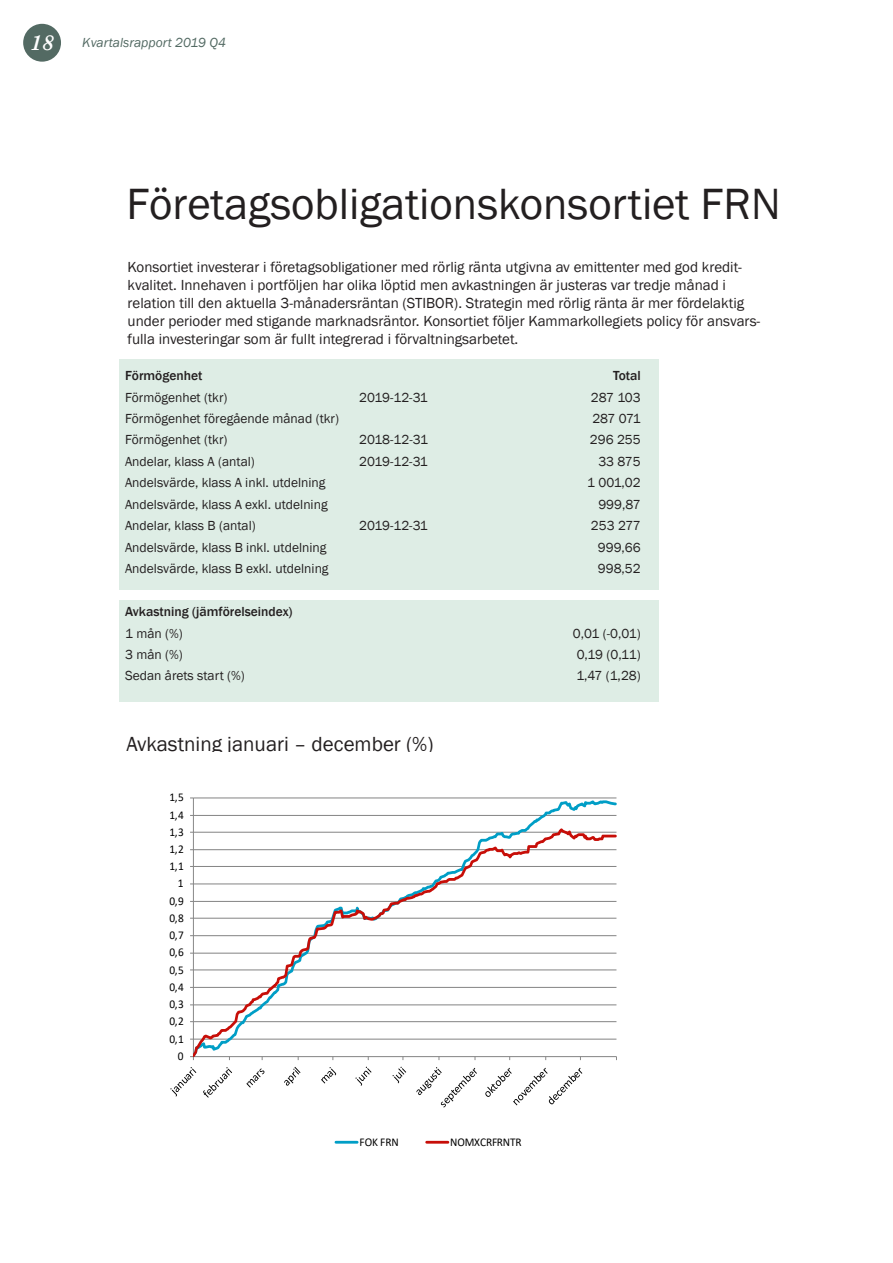
<style>
.page{position:relative;width:893px;height:1263px;background:#fff}
.page>*{position:absolute;margin:0;border:0;box-sizing:border-box;transform-origin:0 0}
.Rubrik_1{font:45px "Franklin Gothic";color:#231f20}
.Rubrik_2_-_konsortie{font:21px "Franklin Gothic";color:#231f20}
.t1{font:italic 700 21px "Century Schoolbook";color:#fff}
.Ingress{font:15px/18px "Franklin Gothic";color:#231f20}
.Tabell_brödtext_väns{font:13.5px "Franklin Gothic";color:#231f20}
.Tabell_brödtext_höge{font:13.5px "Franklin Gothic";color:#231f20}
.Tabellrubrik_vänster{font:500 13.5px "Franklin Gothic";color:#231f20}
.t2{font:italic 13.5px "Franklin Gothic";color:#536a63}
.Tabellrubrik_höger{font:500 13.5px "Franklin Gothic";letter-spacing:-.005em;color:#231f20}
.t3{font:11.85px "Calibri";letter-spacing:-.015em;color:#000;scale:.95 1}
</style>
<div class="page">
<div style="left:23px;top:24px;width:38px;height:38px;background:#536a63;border-radius:50%"></div>
<div style="left:119px;top:359px;width:539px;height:231px;background:#deede5"></div>
<div style="left:119px;top:600px;width:539px;height:102px;background:#deede5"></div>
<svg style="left:193px;top:798px;width:424px;height:28px"></svg>
<svg style="left:193px;top:826px;width:424px;height:231px"></svg>
<svg style="left:170px;top:1067px;width:62px;height:31px"></svg>
<svg style="left:246px;top:1068px;width:19px;height:20px"></svg>
<svg style="left:284px;top:1067px;width:17px;height:19px"></svg>
<svg style="left:321px;top:1067px;width:16px;height:17px"></svg>
<svg style="left:355px;top:1066px;width:17px;height:20px"></svg>
<svg style="left:392px;top:1066px;width:15px;height:17px"></svg>
<svg style="left:416px;top:1067px;width:167px;height:41px"></svg>
<hr style="left:336px;top:1141px;width:21px;height:2px;background:#009ec6">
<hr style="left:427px;top:1141px;width:21px;height:2px;background:#c70e08">
<h2 class="t1" style="left:30px;top:27px;width:26px">18</h2>
<p class="t2" style="left:82px;top:34px;width:145px">Kvartalsrapport 2019 Q4</p>
<p class="Rubrik_1" style="left:126px;top:176px;width:656px">Företagsobligationskonsortiet FRN</p>
<p class="Ingress" style="left:128px;top:259px;width:634px">Konsortiet investerar i företagsobligationer med rörlig ränta utgivna av emittenter med god kredit&shy;kvalitet. Innehaven i portföljen har olika löptid men avkastningen är justeras var tredje månad i relation till den aktuella 3-månadersräntan (STIBOR). Strategin med rörlig ränta är mer fördelaktig under perioder med stigande marknadsräntor. Konsortiet följer Kammarkollegiets policy för ansvars&shy;fulla investeringar som är fullt integrerad i förvaltningsarbetet.</p>
<p class="Tabellrubrik_vänster" style="left:125px;top:367px;width:79px">Förmögenhet</p>
<p class="Tabellrubrik_höger" style="left:613px;top:367px;width:29px">Total</p>
<p class="Tabell_brödtext_väns" style="left:125px;top:389px;width:104px">Förmögenhet (tkr)</p>
<p class="Tabell_brödtext_väns" style="left:359px;top:389px;width:70px">2019-12-31</p>
<p class="Tabell_brödtext_höge" style="left:591px;top:389px;width:51px">287 103</p>
<p class="Tabell_brödtext_väns" style="left:125px;top:410px;width:215px">Förmögenhet föregående månad (tkr)</p>
<p class="Tabell_brödtext_höge" style="left:592px;top:410px;width:50px">287 071</p>
<p class="Tabell_brödtext_väns" style="left:125px;top:432px;width:104px">Förmögenhet (tkr)</p>
<p class="Tabell_brödtext_väns" style="left:359px;top:432px;width:70px">2018-12-31</p>
<p class="Tabell_brödtext_höge" style="left:590px;top:432px;width:52px">296 255</p>
<p class="Tabell_brödtext_väns" style="left:125px;top:453px;width:131px">Andelar, klass A (antal)</p>
<p class="Tabell_brödtext_väns" style="left:359px;top:453px;width:70px">2019-12-31</p>
<p class="Tabell_brödtext_höge" style="left:598px;top:453px;width:44px">33 875</p>
<p class="Tabell_brödtext_väns" style="left:125px;top:474px;width:202px">Andelsvärde, klass A inkl. utdelning</p>
<p class="Tabell_brödtext_höge" style="left:587px;top:474px;width:55px">1 001,02</p>
<p class="Tabell_brödtext_väns" style="left:125px;top:496px;width:204px">Andelsvärde, klass A exkl. utdelning</p>
<p class="Tabell_brödtext_höge" style="left:598px;top:496px;width:44px">999,87</p>
<p class="Tabell_brödtext_väns" style="left:125px;top:517px;width:132px">Andelar, klass B (antal)</p>
<p class="Tabell_brödtext_väns" style="left:359px;top:517px;width:70px">2019-12-31</p>
<p class="Tabell_brödtext_höge" style="left:591px;top:517px;width:51px">253 277</p>
<p class="Tabell_brödtext_väns" style="left:125px;top:539px;width:203px">Andelsvärde, klass B inkl. utdelning</p>
<p class="Tabell_brödtext_höge" style="left:598px;top:539px;width:44px">999,66</p>
<p class="Tabell_brödtext_väns" style="left:125px;top:560px;width:205px">Andelsvärde, klass B exkl. utdelning</p>
<p class="Tabell_brödtext_höge" style="left:598px;top:560px;width:44px">998,52</p>
<p class="Tabellrubrik_vänster" style="left:125px;top:603px;width:169px">Avkastning (jämförelseindex)</p>
<p class="Tabell_brödtext_väns" style="left:125px;top:625px;width:59px">1 mån (%)</p>
<p class="Tabell_brödtext_höge" style="left:573px;top:625px;width:69px">0,01 (-0,01)</p>
<p class="Tabell_brödtext_väns" style="left:125px;top:646px;width:59px">3 mån (%)</p>
<p class="Tabell_brödtext_höge" style="left:577px;top:646px;width:66px">0,19 (0,11)</p>
<p class="Tabell_brödtext_väns" style="left:125px;top:668px;width:121px">Sedan årets start (%)</p>
<p class="Tabell_brödtext_höge" style="left:576px;top:668px;width:66px">1,47 (1,28)</p>
<p class="Rubrik_2_-_konsortie" style="left:126px;top:731px;width:309px">Avkastning januari – december (%)</p>
<p class="t3" style="left:169px;top:789px;width:17px">1,5</p>
<p class="t3" style="left:169px;top:806px;width:17px">1,4</p>
<p class="t3" style="left:169px;top:823px;width:17px">1,3</p>
<p class="t3" style="left:169px;top:841px;width:17px">1,2</p>
<p class="t3" style="left:169px;top:858px;width:17px">1,1</p>
<p class="t3" style="left:178px;top:875px;width:8px">1</p>
<p class="t3" style="left:169px;top:892px;width:17px">0,9</p>
<p class="t3" style="left:169px;top:910px;width:17px">0,8</p>
<p class="t3" style="left:169px;top:927px;width:17px">0,7</p>
<p class="t3" style="left:169px;top:944px;width:17px">0,6</p>
<p class="t3" style="left:169px;top:961px;width:17px">0,5</p>
<p class="t3" style="left:169px;top:979px;width:17px">0,4</p>
<p class="t3" style="left:169px;top:996px;width:17px">0,3</p>
<p class="t3" style="left:169px;top:1013px;width:17px">0,2</p>
<p class="t3" style="left:169px;top:1030px;width:17px">0,1</p>
<p class="t3" style="left:178px;top:1048px;width:8px">0</p>
<p class="t3" style="left:359px;top:1134px;width:43px">FOK FRN</p>
<p class="t3" style="left:450px;top:1134px;width:77px">NOMXCRFRNTR</p>
</div>
